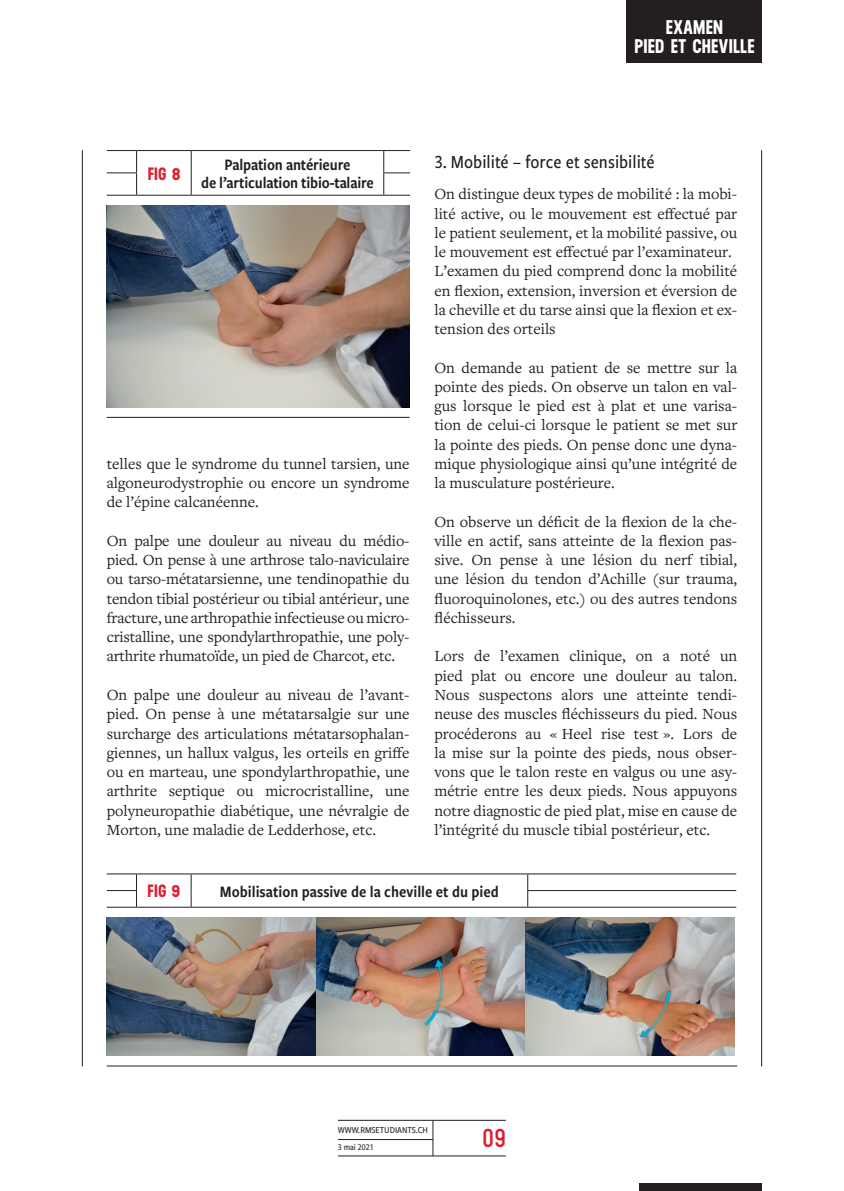
<style>
.page{position:relative;width:844px;height:1191px;background:#fff}
.page>*{position:absolute;margin:0;border:0;box-sizing:border-box;transform-origin:0 0}
.t1{font:700 26.25px "Gravur Condensed Pro";color:#da2031}
.t2{font:700 19.78px/18.4px "Neusa";letter-spacing:.01em;color:#fff;text-align:center}
._1P_T2{font:500 19.25px "Freight Sans Cnd Pro";color:#231f20}
._1P_FIG_X_TAB_X{font:700 17.85px "Neusa";letter-spacing:.01em;color:#da2031}
._1P_FIG_TAB_Titre{font:16.62px/18.4px "Freight Sans Cnd Pro Semi";letter-spacing:-.01em;color:#231f20;text-align:center}
._1P_Texte_courant{font:16.1px/19.2px "Freight Text Pro";color:#231f20;text-align:justify}
.t3{font:500 9.45px "Freight Sans Cnd Pro";color:#231f20}
.t4{font:500 9.1px "Freight Sans Cnd Pro";color:#231f20}
</style>
<div class="page">
<div style="left:639px;top:1183px;width:122px;height:8px;background:#231f20"></div>
<div style="left:626px;top:0;width:135px;height:63px;background:#231f20"></div>
<hr style="left:338px;top:1119px;width:167px;height:1px;background:#231f20">
<hr style="left:338px;top:1155px;width:167px;height:1px;background:#231f20">
<hr style="left:338px;top:1139px;width:95px;height:1px;background:#231f20">
<hr style="left:432px;top:1120px;width:1px;height:36px;background:#231f20">
<hr style="left:82px;top:150px;width:1px;height:916px;background:#231f20">
<hr style="left:761px;top:150px;width:1px;height:916px;background:#231f20">
<svg style="left:107px;top:150px;width:303px;height:46px"></svg>
<hr style="left:107px;top:417px;width:302px;height:1px;background:#231f20">
<img style="left:107px;top:206px;width:302px;height:201px">
<svg style="left:107px;top:873px;width:629px;height:34px"></svg>
<hr style="left:136px;top:873px;width:55px;height:1px;background:#231f20">
<hr style="left:191px;top:873px;width:336px;height:1px;background:#231f20">
<hr style="left:527px;top:873px;width:209px;height:1px;background:#231f20">
<hr style="left:107px;top:1065px;width:630px;height:1px;background:#231f20">
<img style="left:107px;top:917px;width:627px;height:138px">
<p class="t2" style="left:634px;top:18px;width:121px">EXAMEN<br>PIED ET CHEVILLE</p>
<p class="_1P_FIG_X_TAB_X" style="left:148px;top:161px;width:34px">FIG 8</p>
<p class="_1P_FIG_TAB_Titre" style="left:201px;top:155px;width:174px">Palpation antérieure<br>de l’articulation tibio-talaire</p>
<p class="_1P_Texte_courant" style="left:107px;top:453px;width:304px">telles que le syndrome du tunnel tarsien, une algoneurodystrophie ou encore un syndrome de l’épine calcanéenne.</p>
<p class="_1P_Texte_courant" style="left:107px;top:530px;width:304px">On palpe une douleur au niveau du médio&shy;pied. On pense à une arthrose talo-naviculaire ou tarso-métatarsienne, une tendinopathie du tendon tibial postérieur ou tibial antérieur, une fracture, une arthropathie infectieuse ou micro&shy;cristalline, une spondylarthropathie, une poly&shy;arthrite rhumatoïde, un pied de Charcot, etc.</p>
<p class="_1P_Texte_courant" style="left:107px;top:684px;width:304px">On palpe une douleur au niveau de l’avant&shy;pied. On pense à une métatarsalgie sur une surcharge des articulations métatarsophalan&shy;giennes, un hallux valgus, les orteils en griffe ou en marteau, une spondylarthropathie, une arthrite septique ou microcristalline, une polyneuropathie diabétique, une névralgie de Morton, une maladie de Ledderhose, etc.</p>
<p class="_1P_T2" style="left:434px;top:149px;width:222px">3. Mobilité – force et sensibilité</p>
<p class="_1P_Texte_courant" style="left:434px;top:184px;width:304px">On distingue deux types de mobilité : la mobi&shy;lité active, ou le mouvement est effectué par le patient seulement, et la mobilité passive, ou le mouvement est effectué par l’examinateur.</p>
<p class="_1P_Texte_courant" style="left:434px;top:261px;width:304px">L’examen du pied comprend donc la mobilité en flexion, extension, inversion et éversion de la cheville et du tarse ainsi que la flexion et ex&shy;tension des orteils</p>
<p class="_1P_Texte_courant" style="left:434px;top:357px;width:304px">On demande au patient de se mettre sur la pointe des pieds. On observe un talon en val&shy;gus lorsque le pied est à plat et une varisa&shy;tion de celui-ci lorsque le patient se met sur la pointe des pieds. On pense donc une dyna&shy;mique physiologique ainsi qu’une intégrité de la musculature postérieure.</p>
<p class="_1P_Texte_courant" style="left:434px;top:511px;width:304px">On observe un déficit de la flexion de la che&shy;ville en actif, sans atteinte de la flexion pas&shy;sive. On pense à une lésion du nerf tibial, une lésion du tendon d’Achille (sur trauma, fluoroquinolones, etc.) ou des autres tendons fléchisseurs.</p>
<p class="_1P_Texte_courant" style="left:434px;top:646px;width:304px">Lors de l’examen clinique, on a noté un pied plat ou encore une douleur au talon.<br>Nous suspectons alors une atteinte tendi&shy;neuse des muscles fléchisseurs du pied. Nous procéderons au « Heel rise test ». Lors de la mise sur la pointe des pieds, nous obser&shy;vons que le talon reste en valgus ou une asy&shy;métrie entre les deux pieds. Nous appuyons notre diagnostic de pied plat, mise en cause de l’intégrité du muscle tibial postérieur, etc.</p>
<p class="_1P_FIG_X_TAB_X" style="left:148px;top:878px;width:34px">FIG 9</p>
<p class="_1P_FIG_TAB_Titre" style="left:220px;top:881px;width:280px">Mobilisation passive de la cheville et du pied</p>
<p class="t3" style="left:338px;top:1123px;width:92px">WWW.RMSETUDIANTS.CH</p>
<p class="t4" style="left:338px;top:1141px;width:37px">3 mai 2021</p>
<h1 class="t1" style="left:482px;top:1123px;width:26px">09</h1>
</div>
